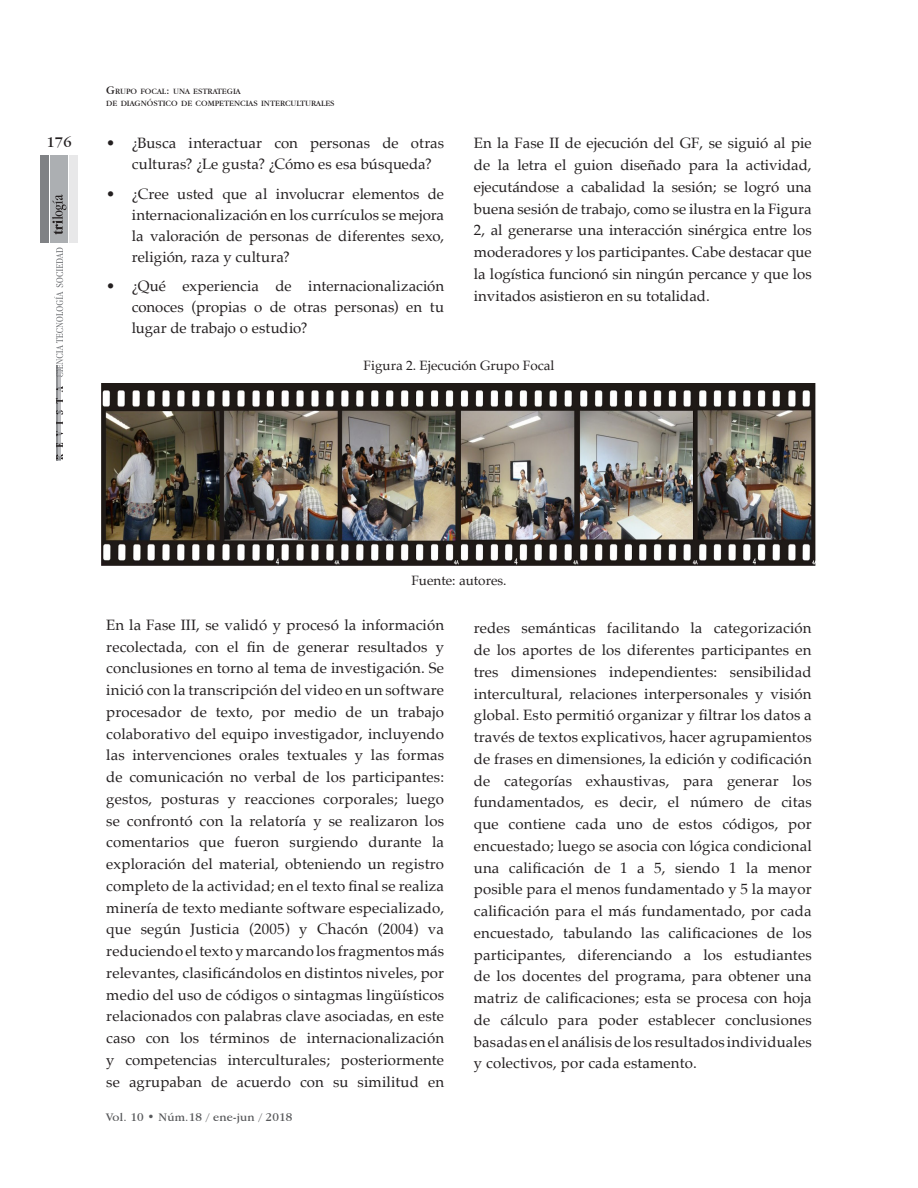
<style>
.page{position:relative;width:918px;height:1188px;background:#fff}
.page>*{position:absolute;margin:0;border:0;box-sizing:border-box;transform-origin:0 0}
.CUERPO_DE_TEXTO{font:15px/21.8px "Palatino";letter-spacing:.01em;color:#231f20;text-align:justify}
.t1{font:15px "Garamond IT Cby BT";color:#231f20}
.FIGURAS{font:13.5px "Palatino";color:#231f20}
.FUENTE{font:13.5px "Palatino";color:#231f20}
.t2{font:12px "Garamond IT Cby BT";letter-spacing:.02em;color:#57585a}
.t3{font:8.4px/12px "Garamond IT Cby BT";color:#231f20}
.s1{font-size:12px}
</style>
<div class="page">
<div style="left:50px;top:155px;width:18px;height:88px;background:#acafb2"></div>
<div style="left:69px;top:155px;width:9px;height:88px;background:#e8e8e9"></div>
<div style="left:40px;top:155px;width:9px;height:88px;background:#808285"></div>
<svg style="left:52px;top:195px;width:14px;height:40px"></svg>
<svg style="left:54px;top:247px;width:9px;height:130px"></svg>
<img style="left:56px;top:365px;width:2px;height:89px">
<svg style="left:56px;top:431px;width:7px;height:5px"></svg>
<svg style="left:56px;top:454px;width:7px;height:6px"></svg>
<svg style="left:56px;top:410px;width:7px;height:5px"></svg>
<svg style="left:56px;top:386px;width:7px;height:6px"></svg>
<img style="left:59px;top:368px;width:1px;height:92px">
<svg style="left:56px;top:443px;width:7px;height:4px"></svg>
<svg style="left:56px;top:398px;width:7px;height:6px"></svg>
<svg style="left:56px;top:421px;width:7px;height:3px"></svg>
<img style="left:102px;top:384px;width:714px;height:181px">
<p class="t3" style="left:106px;top:85px;width:230px"><span class="s1">G</span>RUPO FOCAL<span class="s1">:</span> UNA ESTRATEGIA<br>DE DIAGNÓSTICO DE COMPETENCIAS INTERCULTURALES</p>
<p class="t1" style="left:46px;top:134px;width:27px">176</p>
<p class="CUERPO_DE_TEXTO" style="left:132px;top:133px;width:314px;line-height:21px;text-indent:-26px">• ¿Busca interactuar con personas de otras culturas? ¿Le gusta? ¿Cómo es esa búsqueda?</p>
<p class="CUERPO_DE_TEXTO" style="left:132px;top:183px;width:314px;line-height:21px;text-indent:-26px">• ¿Cree usted que al involucrar elementos de internacionalización en los currículos se mejora la valoración de personas de diferentes sexo, religión, raza y cultura?</p>
<p class="CUERPO_DE_TEXTO" style="left:132px;top:276px;width:314px;line-height:21px;text-indent:-26px">• ¿Qué experiencia de internacionalización conoces (propias o de otras personas) en tu lugar de trabajo o estudio?</p>
<p class="CUERPO_DE_TEXTO" style="left:474px;top:132px;width:339px">En la Fase II de ejecución del GF, se siguió al pie de la letra el guion diseñado para la actividad, ejecutándose a cabalidad la sesión; se logró una buena sesión de trabajo, como se ilustra en la Figura 2, al generarse una interacción sinérgica entre los moderadores y los participantes. Cabe destacar que la logística funcionó sin ningún percance y que los invitados asistieron en su totalidad.</p>
<p class="FIGURAS" style="left:364px;top:355px;width:192px">Figura 2. Ejecución Grupo Focal</p>
<p class="FUENTE" style="left:411px;top:569px;width:97px">Fuente: autores.</p>
<p class="CUERPO_DE_TEXTO" style="left:106px;top:614px;width:339px">En la Fase III, se validó y procesó la información recolectada, con el fin de generar resultados y conclusiones en torno al tema de investigación. Se inició con la transcripción del video en un software procesador de texto, por medio de un trabajo colaborativo del equipo investigador, incluyendo las intervenciones orales textuales y las formas de comunicación no verbal de los participantes: gestos, posturas y reacciones corporales; luego se confrontó con la relatoría y se realizaron los comentarios que fueron surgiendo durante la exploración del material, obteniendo un registro completo de la actividad; en el texto final se realiza minería de texto mediante software especializado, que según Justicia (2005) y Chacón (2004) va reduciendo el texto y marcando los fragmentos más relevantes, clasificándolos en distintos niveles, por medio del uso de códigos o sintagmas lingüísticos relacionados con palabras clave asociadas, en este caso con los términos de internacionalización y competencias interculturales; posteriormente se agrupaban de acuerdo con su similitud en</p>
<p class="CUERPO_DE_TEXTO" style="left:474px;top:617px;width:339px">redes semánticas facilitando la categorización de los aportes de los diferentes participantes en tres dimensiones independientes: sensibilidad intercultural, relaciones interpersonales y visión global. Esto permitió organizar y filtrar los datos a través de textos explicativos, hacer agrupamientos de frases en dimensiones, la edición y codificación de categorías exhaustivas, para generar los fundamentados, es decir, el número de citas que contiene cada uno de estos códigos, por encuestado; luego se asocia con lógica condicional una calificación de 1 a 5, siendo 1 la menor posible para el menos fundamentado y 5 la mayor calificación para el más fundamentado, por cada encuestado, tabulando las calificaciones de los participantes, diferenciando a los estudiantes de los docentes del programa, para obtener una matriz de calificaciones; esta se procesa con hoja de cálculo para poder establecer conclusiones basadas en el análisis de los resultados individuales y colectivos, por cada estamento.</p>
<p class="t2" style="left:106px;top:1110px;width:188px">Vol. 10 • Núm.18 / ene-jun / 2018</p>
</div>
